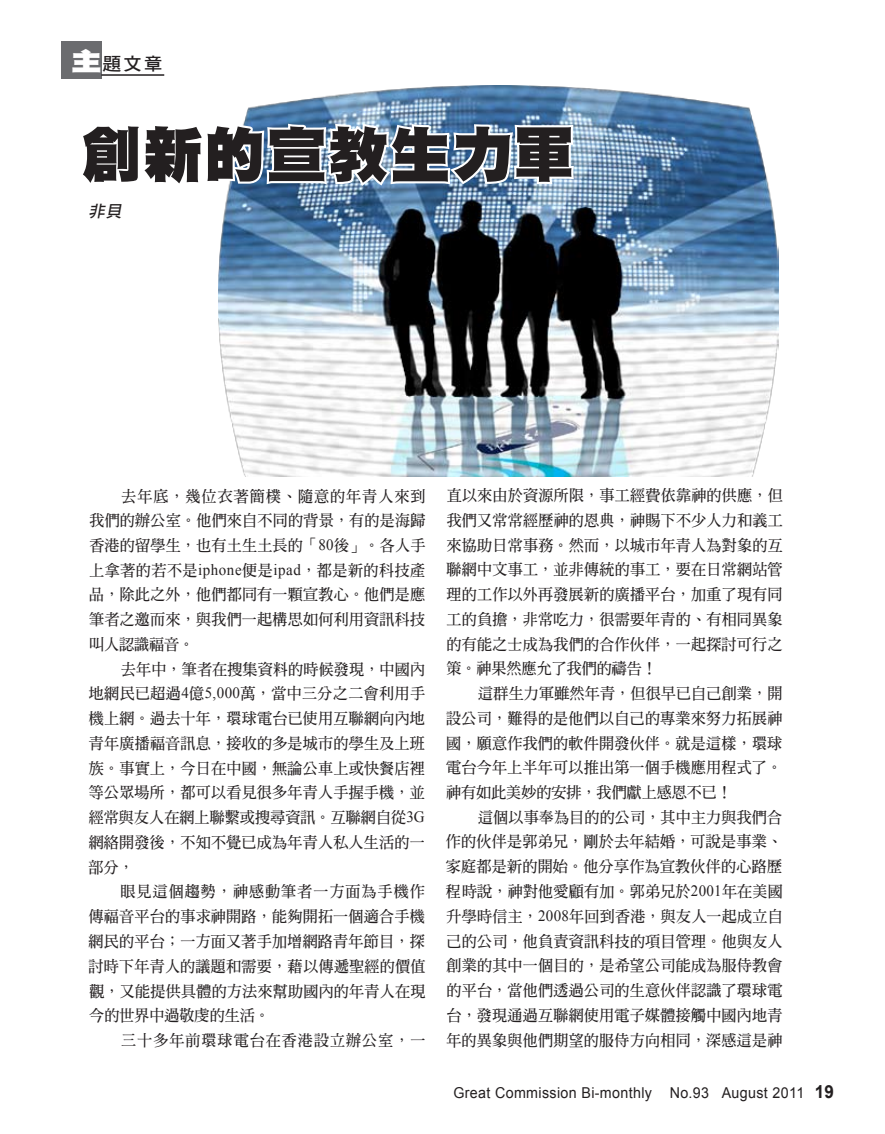
<style>
.page{position:relative;width:885px;height:1134px;background:#fff}
.page>*{position:absolute;margin:0;border:0;box-sizing:border-box;transform-origin:0 0}
.t1{font:60px "DF Hei Std W12";letter-spacing:.03em;color:#231f20}
.t2{font:17.85px "DF Hei Std W7";color:#231f20;scale:1.06 1}
.t3{font:italic 16.5px "DF Hei Std W7";color:#231f20}
.t4{font:15.75px/24.8px "DF Ming Bd HK BF";letter-spacing:.02em;color:#231f20;text-align:justify;scale:.95 1}
.t5{font:15.75px "DF Ming Bd HK BF";letter-spacing:.075em;color:#231f20;scale:.95 1}
.t6{font:15px "Arial";letter-spacing:.025em;color:#231f20;scale:.95 1}
.s1{font-family:"DF Hei Std W12";font-size:25.5px;color:#fff}
.s2{font-family:"Times New Roman"}
.s3{font-weight:700;font-size:18px}
</style>
<div class="page">
<div style="left:61px;top:41px;width:41px;height:37px;background:#6b6c6f"></div>
<hr style="left:101px;top:74px;width:63px;height:2px;background:#231f20">
<img style="left:218px;top:85px;width:560px;height:391px">
<svg style="left:218px;top:121px;width:358px;height:88px"></svg>
<p class="t2" style="left:71px;top:54px;width:88px"><span class="s1">主</span>題文章</p>
<h1 class="t1" style="left:81px;top:122px;width:494px">創新的宣教生力軍</h1>
<p class="t3" style="left:88px;top:202px;width:38px">非貝</p>
<p class="t4" style="left:89px;top:483px;width:355px;text-indent:32px">去年底，幾位衣著簡樸、隨意的年青人來到我們的辦公室。他們來自不同的背景，有的是海歸香港的留學生，也有土生土長的「<span class="s2">80</span>後」。各人手上拿著的若不是<span class="s2">iphone</span>便是<span class="s2">ipad</span>，都是新的科技產品，除此之外，他們都同有一顆宣教心。他們是應筆者之邀而來，與我們一起構思如何利用資訊科技叫人認識福音。</p>
<p class="t4" style="left:89px;top:657px;width:355px;text-indent:32px">去年中，筆者在搜集資料的時候發現，中國內地網民已超過<span class="s2">4</span>億<span class="s2">5,000</span>萬，當中三分之二會利用手機上網。過去十年，環球電台已使用互聯網向內地青年廣播福音訊息，接收的多是城市的學生及上班族。事實上，今日在中國，無論公車上或快餐店裡等公眾場所，都可以看見很多年青人手握手機，並經常與友人在網上聯繫或搜尋資訊。互聯網自從<span class="s2">3G</span>網絡開發後，不知不覺已成為年青人私人生活的一部分，</p>
<p class="t4" style="left:89px;top:879px;width:356px;text-indent:32px">眼見這個趨勢，神感動筆者一方面為手機作傳福音平台的事求神開路，能夠開拓一個適合手機網民的平台；一方面又著手加增網路青年節目，探討時下年青人的議題和需要，藉以傳遞聖經的價值觀，又能提供具體的方法來幫助國內的年青人在現今的世界中過敬虔的生活。</p>
<p class="t5" style="left:121px;top:1032px;width:321px">三十多年前環球電台在香港設立辦公室，一</p>
<p class="t4" style="left:446px;top:483px;width:355px">直以來由於資源所限，事工經費依靠神的供應，但我們又常常經歷神的恩典，神賜下不少人力和義工來協助日常事務。然而，以城市年青人為對象的互聯網中文事工，並非傳統的事工，要在日常網站管理的工作以外再發展新的廣播平台，加重了現有同工的負擔，非常吃力，很需要年青的、有相同異象的有能之士成為我們的合作伙伴，一起探討可行之策。神果然應允了我們的禱告！</p>
<p class="t4" style="left:446px;top:681px;width:355px;text-indent:32px">這群生力軍雖然年青，但很早已自己創業，開設公司，難得的是他們以自己的專業來努力拓展神國，願意作我們的軟件開發伙伴。就是這樣，環球電台今年上半年可以推出第一個手機應用程式了。神有如此美妙的安排，我們獻上感恩不已！</p>
<p class="t4" style="left:446px;top:805px;width:356px;text-indent:32px">這個以事奉為目的的公司，其中主力與我們合作的伙伴是郭弟兄，剛於去年結婚，可說是事業、家庭都是新的開始。他分享作為宣教伙伴的心路歷程時說，神對他愛顧有加。郭弟兄於<span class="s2">2001</span>年在美國升學時信主，<span class="s2">2008</span>年回到香港，與友人一起成立自己的公司，他負責資訊科技的項目管理。他與友人創業的其中一個目的，是希望公司能成為服侍教會的平台，當他們透過公司的生意伙伴認識了環球電台，發現通過互聯網使用電子媒體接觸中國內地青年的異象與他們期望的服侍方向相同，深感這是神</p>
<p class="t6" style="left:453px;top:1083px;width:402px">Great Commission Bi-monthly No.93 August 2011 <span class="s3">19</span></p>
</div>
